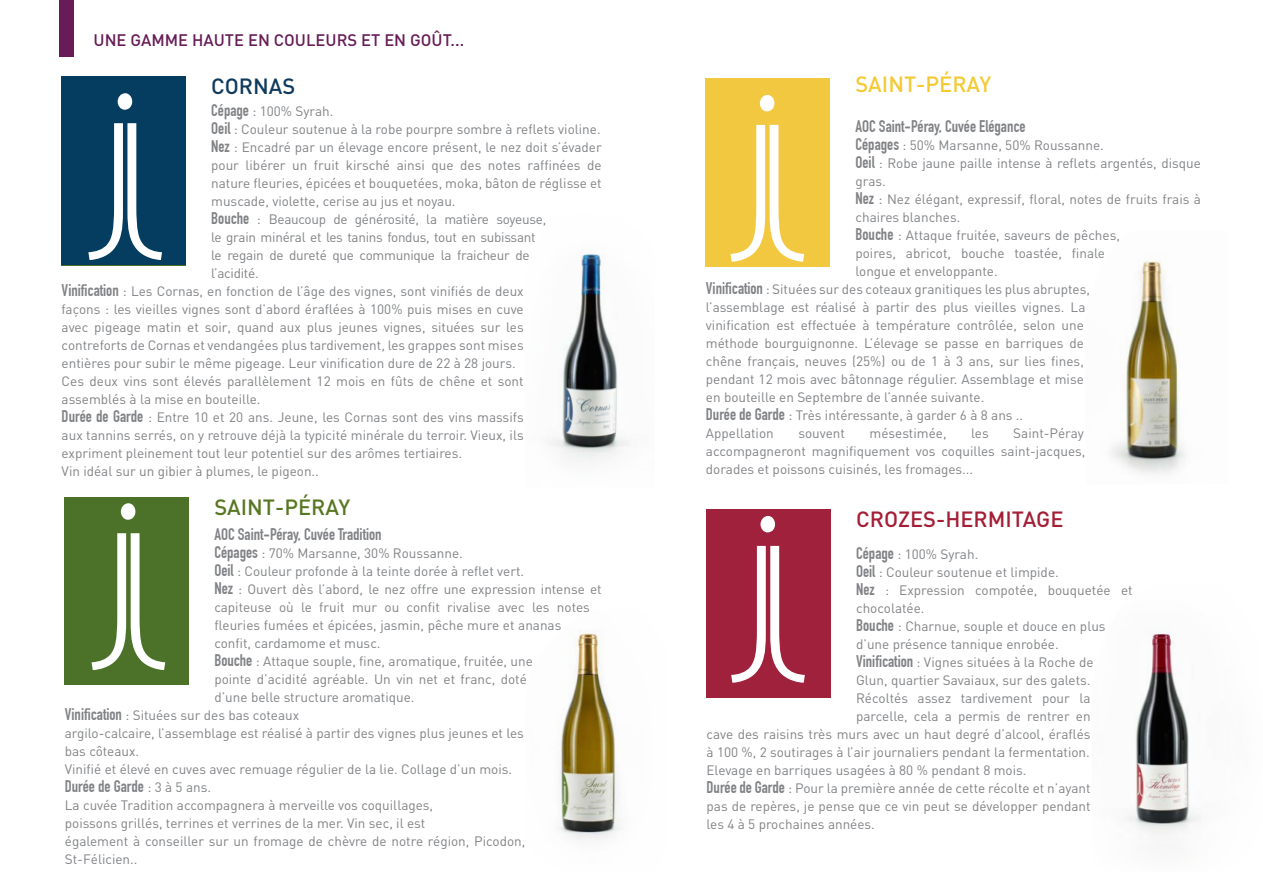
<style>
.page{position:relative;width:1263px;height:893px;background:#fff}
.page>*{position:absolute;margin:0;border:0;box-sizing:border-box;transform-origin:0 0}
.t1{font:500 21.75px "DIN";color:#a41e36}
.t2{font:500 21.75px "DIN";color:#577722}
.t3{font:500 21.75px "DIN";color:#f3ca34}
.t4{font:500 21.75px "DIN";color:#0f3a5d}
.t5{font:700 16.5px "DIN Condensed";color:#808285}
.t6{font:500 16.5px "DIN";color:#671c57}
.t7{font:13.5px/18px "DIN";color:#808285}
.t8{font:13.5px/18px "DIN";letter-spacing:-.02em;color:#808285}
.s1{font-family:"DIN Condensed";font-weight:700;font-size:16.5px}
.s2{font-family:"DIN";font-weight:400;font-size:13.5px}
</style>
<div class="page">
<img style="left:549px;top:253px;width:81px;height:208px">
<img style="left:1126px;top:628px;width:75px;height:207px">
<img style="left:557px;top:630px;width:64px;height:210px">
<img style="left:1111px;top:260px;width:75px;height:214px">
<div style="left:62px;top:76px;width:124px;height:189px;background:#043d5f"></div>
<div style="left:118px;top:93px;width:14px;height:17px;background:#fff;border-radius:50%"></div>
<svg style="left:88px;top:123px;width:74px;height:137px"></svg>
<div style="left:706px;top:509px;width:124px;height:188px;background:#a0213c"></div>
<div style="left:760px;top:516px;width:15px;height:16px;background:#fff;border-radius:50%"></div>
<svg style="left:731px;top:546px;width:74px;height:137px"></svg>
<div style="left:706px;top:78px;width:124px;height:188px;background:#f3c841"></div>
<div style="left:760px;top:95px;width:14px;height:16px;background:#fff;border-radius:50%"></div>
<svg style="left:730px;top:125px;width:74px;height:137px"></svg>
<div style="left:65px;top:498px;width:124px;height:187px;background:#4c722a"></div>
<div style="left:121px;top:503px;width:14px;height:17px;background:#fff;border-radius:50%"></div>
<svg style="left:92px;top:533px;width:73px;height:137px"></svg>
<div style="left:60px;top:0;width:14px;height:57px;background:#671c57"></div>
<p class="t6" style="left:94px;top:29px;width:372px">UNE GAMME HAUTE EN COULEURS ET EN GOÛT...</p>
<p class="t4" style="left:211px;top:72px;width:86px">CORNAS</p>
<p class="t3" style="left:855px;top:70px;width:137px">SAINT-PÉRAY</p>
<p class="t7" style="left:211px;top:102px;width:124px"><span class="s1">Cépage</span> : 100% Syrah.</p>
<p class="t7" style="left:211px;top:120px;width:391px"><span class="s1">Oeil</span> : Couleur soutenue à la robe pourpre sombre à reflets violine.</p>
<p class="t7" style="left:211px;top:138px;width:392px;text-align:justify"><span class="s1">Nez</span> : Encadré par un élevage encore présent, le nez doit s’évader pour libérer un fruit kirsché ainsi que des notes raffinées de nature fleuries, épicées et bouquetées, moka, bâton de réglisse et muscade, violette, cerise au jus et noyau.</p>
<p class="t8" style="left:211px;top:210px;width:336px"><span class="s1">Bouche</span> : Beaucoup de générosité, la matière soyeuse, le grain minéral et les tanins fondus, tout en subissant le regain de dureté que communique la fraicheur de l’acidité.</p>
<p class="t7" style="left:62px;top:282px;width:464px;text-align:justify"><span class="s1">Vinification</span> : Les Cornas, en fonction de l’âge des vignes, sont vinifiés de deux façons : les vieilles vignes sont d’abord éraflées à 100% puis mises en cuve avec pigeage matin et soir, quand aux plus jeunes vignes, situées sur les contreforts de Cornas et vendangées plus tardivement, les grappes sont mises entières pour subir le même pigeage. Leur vinification dure de 22 à 28 jours.</p>
<p class="t7" style="left:62px;top:372px;width:463px">Ces deux vins sont élevés parallèlement 12 mois en fûts de chêne et sont assemblés à la mise en bouteille.</p>
<p class="t7" style="left:62px;top:408px;width:464px;text-align:justify"><span class="s1">Durée de Garde</span> : Entre 10 et 20 ans. Jeune, les Cornas sont des vins massifs aux tannins serrés, on y retrouve déjà la typicité minérale du terroir. Vieux, ils expriment pleinement tout leur potentiel sur des arômes tertiaires.</p>
<p class="t7" style="left:62px;top:462px;width:259px">Vin idéal sur un gibier à plumes, le pigeon..</p>
<p class="t2" style="left:214px;top:494px;width:137px">SAINT-PÉRAY</p>
<p class="t5" style="left:214px;top:525px;width:169px">AOC Saint-Péray, Cuvée Tradition</p>
<p class="t7" style="left:214px;top:544px;width:250px"><span class="s1">Cépages</span> : 70% Marsanne, 30% Roussanne.</p>
<p class="t7" style="left:214px;top:562px;width:311px"><span class="s1">Oeil</span> : Couleur profonde à la teinte dorée à reflet vert.</p>
<p class="t7" style="left:214px;top:580px;width:389px"><span class="s1">Nez</span> : Ouvert dès l’abord, le nez offre une expression intense et capiteuse où le fruit mur ou confit rivalise avec les notes fleuries fumées et épicées, jasmin, pêche mure et ananas<br>confit, cardamome et musc.</p>
<p class="t7" style="left:214px;top:652px;width:320px"><span class="s1">Bouche</span> : Attaque souple, fine, aromatique, fruitée, une pointe d’acidité agréable. Un vin net et franc, doté d’une belle structure aromatique.</p>
<p class="t7" style="left:65px;top:706px;width:236px"><span class="s1">Vinification</span> : Situées sur des bas coteaux</p>
<p class="t7" style="left:65px;top:724px;width:461px">argilo-calcaire, l’assemblage est réalisé à partir des vignes plus jeunes et les bas côteaux.</p>
<p class="t7" style="left:65px;top:760px;width:449px">Vinifié et élevé en cuves avec remuage régulier de la lie. Collage d’un mois.</p>
<p class="t5" style="left:65px;top:777px;width:148px">Durée de Garde <span class="s2">: 3 à 5 ans.</span></p>
<p class="t7" style="left:65px;top:796px;width:370px">La cuvée Tradition accompagnera à merveille vos coquillages,</p>
<p class="t7" style="left:65px;top:814px;width:362px">poissons grillés, terrines et verrines de la mer. Vin sec, il est</p>
<p class="t7" style="left:65px;top:832px;width:462px">également à conseiller sur un fromage de chèvre de notre région, Picodon,<br>St-Félicien..</p>
<p class="t5" style="left:855px;top:116px;width:172px">AOC Saint-Péray, Cuvée Elégance</p>
<p class="t7" style="left:855px;top:136px;width:250px"><span class="s1">Cépages</span> : 50% Marsanne, 50% Roussanne.</p>
<p class="t7" style="left:855px;top:154px;width:347px"><span class="s1">Oeil</span> : Robe jaune paille intense à reflets argentés, disque gras.</p>
<p class="t7" style="left:855px;top:190px;width:347px"><span class="s1">Nez</span> : Nez élégant, expressif, floral, notes de fruits frais à chaires blanches.</p>
<p class="t7" style="left:855px;top:226px;width:266px"><span class="s1">Bouche</span> : Attaque fruitée, saveurs de pêches, poires, abricot, bouche toastée, finale longue et enveloppante.</p>
<p class="t7" style="left:706px;top:280px;width:386px"><span class="s1">Vinification</span> : Situées sur des coteaux granitiques les plus abruptes, l’assemblage est réalisé à partir des plus vieilles vignes. La vinification est effectuée à température contrôlée, selon une méthode bourguignonne. L’élevage se passe en barriques de chêne français, neuves (25%) ou de 1 à 3 ans, sur lies fines, pendant 12 mois avec bâtonnage régulier. Assemblage et mise en bouteille en Septembre de l’année suivante.</p>
<p class="t7" style="left:706px;top:406px;width:319px"><span class="s1">Durée de Garde</span> : Très intéressante, à garder 6 à 8 ans ..</p>
<p class="t7" style="left:706px;top:424px;width:69px">Appellation</p>
<p class="t7" style="left:798px;top:424px;width:48px">souvent</p>
<p class="t7" style="left:869px;top:424px;width:79px">mésestimée,</p>
<p class="t7" style="left:971px;top:424px;width:19px">les</p>
<p class="t7" style="left:706px;top:424px;width:381px;text-align:justify;text-indent:307px">Saint-Péray accompagneront magnifiquement vos coquilles saint-jacques, dorades et poissons cuisinés, les fromages...</p>
<p class="t1" style="left:856px;top:505px;width:209px">CROZES-HERMITAGE</p>
<p class="t7" style="left:856px;top:545px;width:124px"><span class="s1">Cépage</span> : 100% Syrah.</p>
<p class="t7" style="left:856px;top:563px;width:204px"><span class="s1">Oeil</span> : Couleur soutenue et limpide.</p>
<p class="t7" style="left:856px;top:581px;width:278px"><span class="s1">Nez</span> : Expression compotée, bouquetée et chocolatée.</p>
<p class="t7" style="left:856px;top:617px;width:251px"><span class="s1">Bouche</span> : Charnue, souple et douce en plus d’une présence tannique enrobée.</p>
<p class="t7" style="left:706px;top:653px;width:388px;text-align:right"><span class="s1">Vinification</span> : Vignes situées à la Roche de<br>Glun, quartier Savaiaux, sur des galets.<br>Récoltés assez tardivement pour la<br>parcelle, cela a permis de rentrer en<br>cave des raisins très murs avec un haut degré d’alcool, éraflés à 100 %, 2 soutirages à l’air journaliers pendant la fermentation.</p>
<p class="t7" style="left:706px;top:761px;width:321px">Elevage en barriques usagées à 80 % pendant 8 mois.</p>
<p class="t7" style="left:706px;top:779px;width:386px;text-align:justify"><span class="s1">Durée de Garde</span> : Pour la première année de cette récolte et n’ayant pas de repères, je pense que ce vin peut se développer pendant les 4 à 5 prochaines années.</p>
</div>
